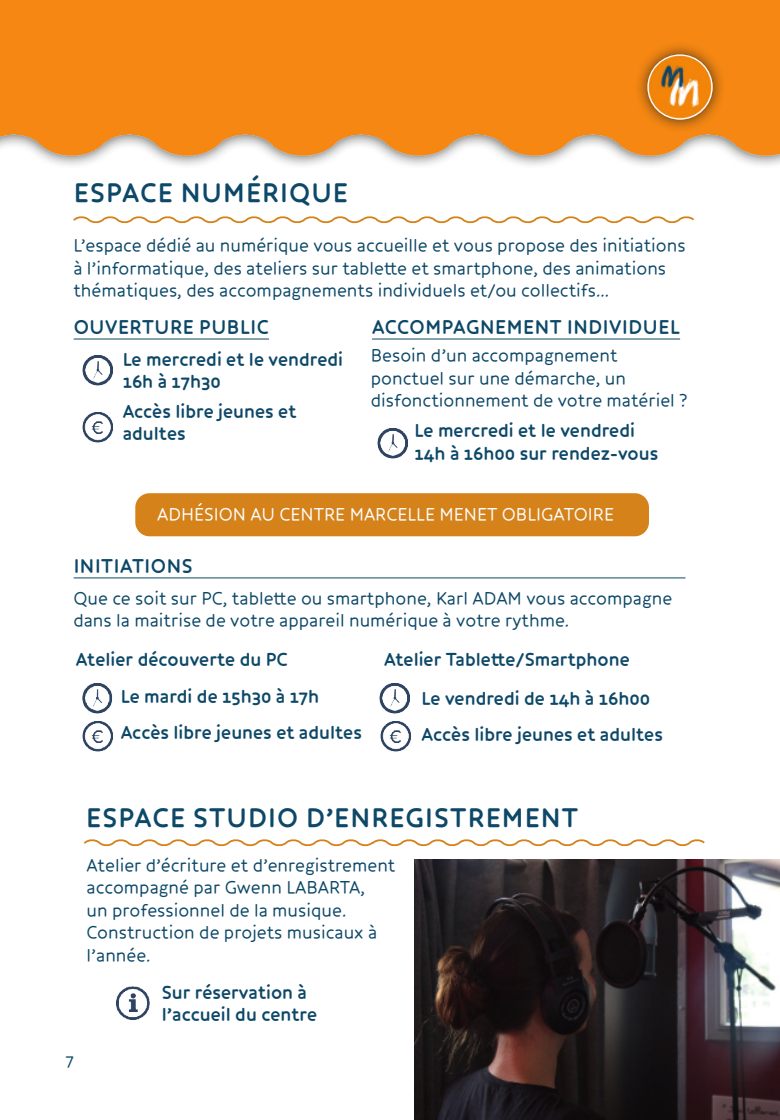
<style>
.page{position:relative;width:780px;height:1120px;background:#fff}
.page>*{position:absolute;margin:0;border:0;box-sizing:border-box;transform-origin:0 0}
.t1{font:700 27.5px "Core Humanist Sans";letter-spacing:.04em;color:#0d4868}
.t2{font:700 20px "Core Humanist Sans";letter-spacing:.03em;color:#0d4868}
.t3{font:18.75px/22.5px "Core Humanist Sans";color:#0d4868}
.t4{font:700 18.75px/22.5px "Core Humanist Sans";color:#0d4868}
.t5{font:18.75px "Core Humanist Sans";color:#fff}
.t6{font:17.5px "Core Humanist Sans";color:#0d4868}
</style>
<div class="page">
<img style="left:0;top:0;width:780px;height:166px">
<div style="left:634px;top:42px;width:92px;height:91px;background:#191917;opacity:.75"></div>
<img style="left:647px;top:54px;width:65px;height:66px;border-radius:33px">
<img style="left:82px;top:355px;width:31px;height:31px">
<img style="left:377px;top:428px;width:31px;height:31px">
<img style="left:82px;top:683px;width:30px;height:30px">
<img style="left:379px;top:683px;width:31px;height:30px">
<img style="left:82px;top:713px;width:31px;height:39px">
<img style="left:380px;top:713px;width:31px;height:39px">
<img style="left:82px;top:412px;width:31px;height:31px">
<svg style="left:73px;top:216px;width:621px;height:8px"></svg>
<svg style="left:84px;top:839px;width:620px;height:8px"></svg>
<hr style="left:74px;top:338px;width:195px;height:1px;background:#0d4868">
<hr style="left:372px;top:338px;width:308px;height:1px;background:#0d4868">
<hr style="left:74px;top:577px;width:611px;height:1px;background:#0d4868">
<div style="left:135px;top:493px;width:514px;height:43px;background:#d5821b;border-radius:14px"></div>
<img style="left:116px;top:986px;width:34px;height:34px">
<img style="left:415px;top:859px;width:365px;height:261px">
<h1 class="t1" style="left:74px;top:174px;width:276px">ESPACE NUMÉRIQUE</h1>
<p class="t3" style="left:73px;top:235px;width:613px">L’espace dédié au numérique vous accueille et vous propose des initiations à l’informatique, des ateliers sur tablette et smartphone, des animations thématiques, des accompagnements individuels et/ou collectifs...</p>
<p class="t2" style="left:74px;top:314px;width:196px">OUVERTURE PUBLIC</p>
<p class="t2" style="left:372px;top:314px;width:309px">ACCOMPAGNEMENT INDIVIDUEL</p>
<p class="t4" style="left:123px;top:348px;width:222px">Le mercredi et le vendredi<br>16h à 17h30</p>
<p class="t4" style="left:123px;top:400px;width:175px">Accès libre jeunes et adultes</p>
<p class="t3" style="left:371px;top:344px;width:318px">Besoin d’un accompagnement ponctuel sur une démarche, un disfonctionnement de votre matériel ?</p>
<p class="t4" style="left:414px;top:419px;width:245px">Le mercredi et le vendredi<br>14h à 16h00 sur rendez-vous</p>
<p class="t5" style="left:157px;top:503px;width:458px">ADHÉSION AU CENTRE MARCELLE MENET OBLIGATOIRE</p>
<p class="t2" style="left:74px;top:552px;width:120px">INITIATIONS</p>
<p class="t3" style="left:73px;top:587px;width:600px">Que ce soit sur PC, tablette ou smartphone, Karl ADAM vous accompagne dans la maitrise de votre appareil numérique à votre rythme.</p>
<p class="t4" style="left:76px;top:648px;width:213px">Atelier découverte du PC</p>
<p class="t4" style="left:384px;top:648px;width:247px">Atelier Tablette/Smartphone</p>
<p class="t4" style="left:121px;top:678px;width:243px;line-height:36.8px">Le mardi de 15h30 à 17h<br>Accès libre jeunes et adultes</p>
<p class="t4" style="left:421px;top:680px;width:243px;line-height:36.8px">Le vendredi de 14h à 16h00<br>Accès libre jeunes et adultes</p>
<h1 class="t1" style="left:86px;top:799px;width:493px">ESPACE STUDIO D’ENREGISTREMENT</h1>
<p class="t3" style="left:87px;top:854px;width:310px">Atelier d’écriture et d’enregistrement accompagné par Gwenn LABARTA,<br>un professionnel de la musique.<br>Construction de projets musicaux à l’année.</p>
<p class="t6" style="left:65px;top:1048px;width:10px">7</p>
<p class="t4" style="left:162px;top:981px;width:157px">Sur réservation à l’accueil du centre</p>
</div>
